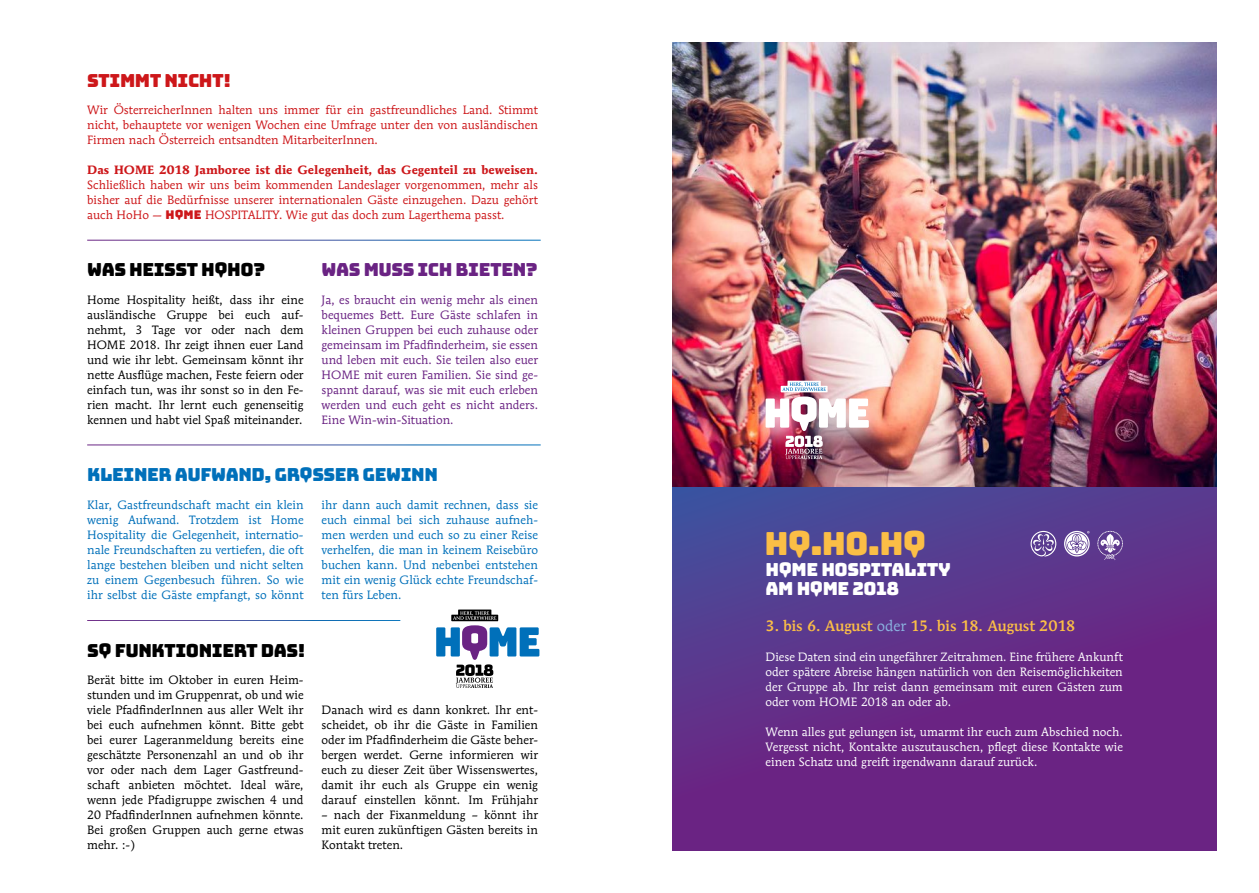
<style>
.page{position:relative;width:1259px;height:893px;background:#fff}
.page>*{position:absolute;margin:0;border:0;box-sizing:border-box;transform-origin:0 0}
.t1{font:31.8px "HOM Efont";color:#fbbe46}
.t2{font:18px "HOM Efont";letter-spacing:-.025em;color:#000}
.t3{font:18px "HOM Efont";letter-spacing:-.025em;color:#0070ba}
.t4{font:18px/19.5px "HOM Efont";letter-spacing:-.025em;color:#fff}
.t5{font:18px "HOM Efont";letter-spacing:-.025em;color:#6a2383}
.t6{font:18px "HOM Efont";letter-spacing:-.025em;color:#cd171a}
.t7{font:500 15px "Mendoza Roman LT";color:#fbbe46}
.t8{font:12px/15px "Mendoza Roman LT";color:#000;text-align:justify}
.t9{font:12px/15px "Mendoza Roman LT";color:#0070ba;text-align:justify}
.t10{font:12px/15px "Mendoza Roman LT";color:#cd171a;text-align:justify}
.t11{font:12px/15px "Mendoza Roman LT";color:#fff;text-align:justify}
.t12{font:12px/15px "Mendoza Roman LT";color:#6a2383;text-align:justify}
.t13{font:700 12px "Mendoza Roman LT";color:#cd171a}
.s1{font-family:"HOM Efont"}
.s2{font-weight:400;color:#8ab2df}
</style>
<div class="page">
<div style="left:458px;top:609px;width:33px;height:8px;background:#000"></div>
<svg style="left:436px;top:611px;width:103px;height:77px"></svg>
<svg style="left:672px;top:486px;width:544px;height:364px;background:#602f89"></svg>
<img style="left:672px;top:43px;width:544px;height:443px">
<div style="left:746px;top:384px;width:141px;height:68px;background:#fff;opacity:.7"></div>
<svg style="left:787px;top:381px;width:34px;height:7px"></svg>
<img style="left:765px;top:383px;width:104px;height:76px">
<svg style="left:1030px;top:531px;width:26px;height:26px"></svg>
<svg style="left:1097px;top:531px;width:26px;height:29px"></svg>
<svg style="left:1064px;top:531px;width:25px;height:25px"></svg>
<h2 class="t6" style="left:87px;top:70px;width:145px">STIMMT NICHT!</h2>
<p class="t10" style="left:87px;top:103px;width:452px">Wir ÖsterreicherInnen halten uns immer für ein gastfreundliches Land. Stimmt nicht, behauptete vor wenigen Wochen eine Umfrage unter den von ausländischen Firmen nach Österreich entsandten MitarbeiterInnen.</p>
<p class="t13" style="left:87px;top:163px;width:452px">Das HOME 2018 Jamboree ist die Gelegenheit, das Gegenteil zu beweisen.</p>
<p class="t10" style="left:87px;top:178px;width:452px">Schließlich haben wir uns beim kommenden Landeslager vorgenommen, mehr als bisher auf die Bedürfnisse unserer internationalen Gäste einzugehen. Dazu gehört auch HoHo — <span class="s1">HOME</span> HOSPITALITY. Wie gut das doch zum Lagerthema passt.</p>
<h2 class="t2" style="left:87px;top:260px;width:179px">WAS HEISST HOHO?</h2>
<p class="t8" style="left:87px;top:292px;width:218px">Home Hospitality heißt, dass ihr eine ausländische Gruppe bei euch auf&shy;nehmt, 3 Tage vor oder nach dem HOME 2018. Ihr zeigt ihnen euer Land und wie ihr lebt. Gemeinsam könnt ihr nette Ausflüge machen, Feste feiern oder einfach tun, was ihr sonst so in den Fe&shy;rien macht. Ihr lernt euch genenseitig kennen und habt viel Spaß miteinander.</p>
<h2 class="t5" style="left:322px;top:260px;width:217px">WAS MUSS ICH BIETEN?</h2>
<p class="t12" style="left:322px;top:292px;width:218px">Ja, es braucht ein wenig mehr als einen bequemes Bett. Eure Gäste schlafen in kleinen Gruppen bei euch zuhause oder gemeinsam im Pfadfinderheim, sie essen und leben mit euch. Sie teilen also euer HOME mit euren Familien. Sie sind ge&shy;spannt darauf, was sie mit euch erleben werden und euch geht es nicht anders.<br>Eine Win-win-Situation.</p>
<h2 class="t3" style="left:87px;top:464px;width:352px">KLEINER AUFWAND, GROSSER GEWINN</h2>
<p class="t9" style="left:87px;top:497px;width:218px">Klar, Gastfreundschaft macht ein klein wenig Aufwand. Trotzdem ist Home Hospitality die Gelegenheit, internatio&shy;nale Freundschaften zu vertiefen, die oft lange bestehen bleiben und nicht selten zu einem Gegenbesuch führen. So wie ihr selbst die Gäste empfangt, so könnt</p>
<p class="t9" style="left:322px;top:497px;width:218px">ihr dann auch damit rechnen, dass sie euch einmal bei sich zuhause aufneh&shy;men werden und euch so zu einer Reise verhelfen, die man in keinem Reisebüro buchen kann. Und nebenbei entstehen mit ein wenig Glück echte Freundschaf&shy;ten fürs Leben.</p>
<h2 class="t2" style="left:87px;top:640px;width:220px">SO FUNKTIONIERT DAS!</h2>
<p class="t8" style="left:87px;top:673px;width:218px">Berät bitte im Oktober in euren Heim&shy;stunden und im Gruppenrat, ob und wie viele PfadfinderInnen aus aller Welt ihr bei euch aufnehmen könnt. Bitte gebt bei eurer Lageranmeldung bereits eine geschätzte Personenzahl an und ob ihr vor oder nach dem Lager Gastfreund&shy;schaft anbieten möchtet. Ideal wäre, wenn jede Pfadigruppe zwischen 4 und 20 PfadfinderInnen aufnehmen könnte.<br>Bei großen Gruppen auch gerne etwas mehr. :-)</p>
<p class="t8" style="left:322px;top:703px;width:218px">Danach wird es dann konkret. Ihr ent&shy;scheidet, ob ihr die Gäste in Familien oder im Pfadfinderheim die Gäste beher&shy;bergen werdet. Gerne informieren wir euch zu dieser Zeit über Wissenswertes, damit ihr euch als Gruppe ein wenig darauf einstellen könnt. Im Frühjahr</p>
<p class="t8" style="left:322px;top:808px;width:218px">– nach der Fixanmeldung – könnt ihr mit euren zukünftigen Gästen bereits in Kontakt treten.</p>
<h1 class="t1" style="left:764px;top:525px;width:163px">HO.HO.HO</h1>
<h2 class="t4" style="left:765px;top:560px;width:187px">HOME HOSPITALITY<br>AM HOME 2018</h2>
<p class="t7" style="left:765px;top:617px;width:311px">3. bis 6. August <span class="s2">oder</span> 15. bis 18. August 2018</p>
<p class="t11" style="left:765px;top:649px;width:359px">Diese Daten sind ein ungefährer Zeitrahmen. Eine frühere Ankunft oder spätere Abreise hängen natürlich von den Reisemöglichkeiten der Gruppe ab. Ihr reist dann gemeinsam mit euren Gästen zum oder vom HOME 2018 an oder ab.</p>
<p class="t11" style="left:765px;top:724px;width:359px">Wenn alles gut gelungen ist, umarmt ihr euch zum Abschied noch.<br>Vergesst nicht, Kontakte auszutauschen, pflegt diese Kontakte wie einen Schatz und greift irgendwann darauf zurück.</p>
</div>
